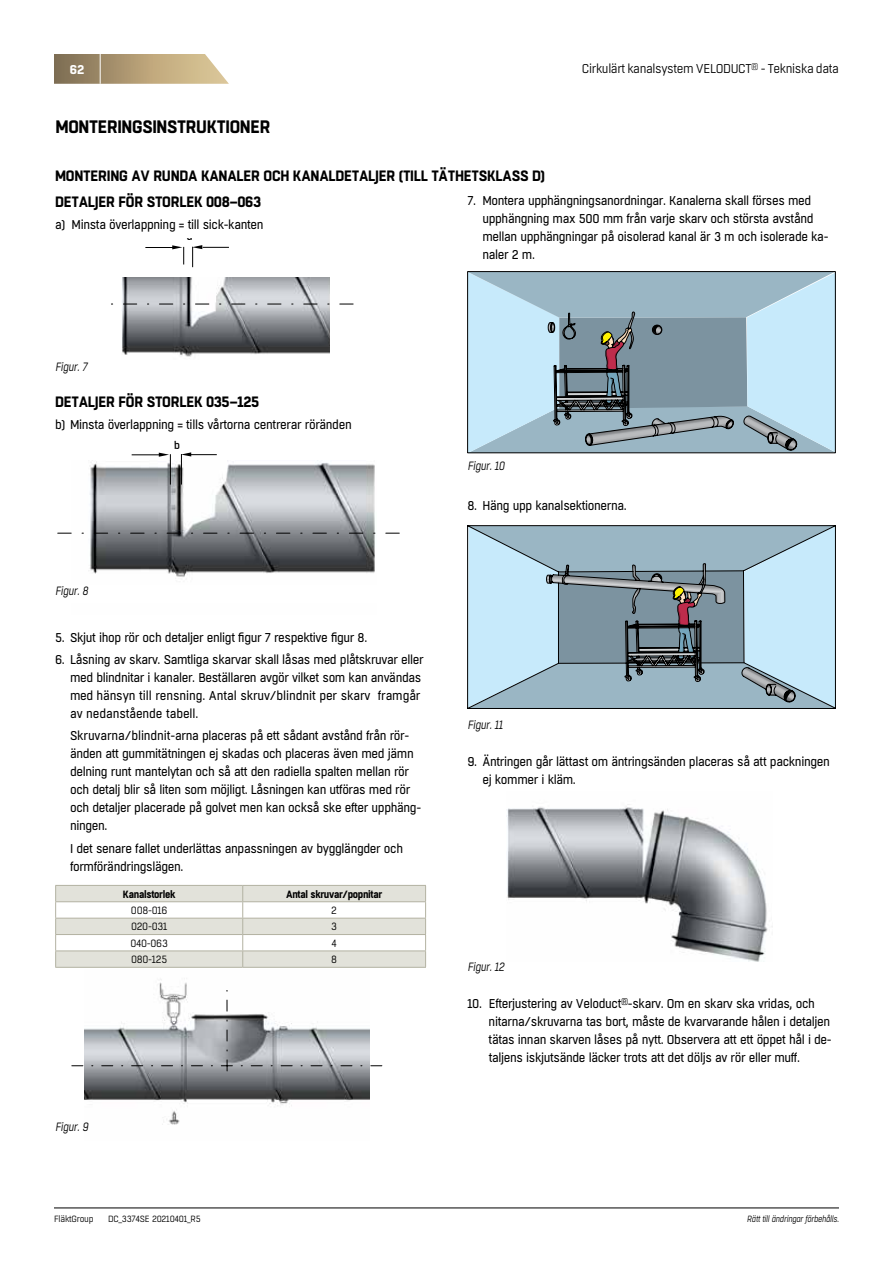
<style>
.page{position:relative;width:893px;height:1263px;background:#fff}
.page>*{position:absolute;margin:0;border:0;box-sizing:border-box;transform-origin:0 0}
.t1{font:700 18px "Boxed";letter-spacing:-.02em;color:#000;scale:.95 1}
.t2{font:700 15px/25.5px "Boxed";letter-spacing:-.02em;color:#000;scale:.95 1}
.t3{font:12.75px/18px "Boxed";letter-spacing:-.03em;color:#000;scale:.95 1}
.t4{font:12.75px "Boxed";letter-spacing:-.03em;color:#000;scale:.95 1}
.t5{font:700 12.75px "Boxed";color:#fff}
.t6{font:italic 12px "Boxed";letter-spacing:-.03em;color:#000;scale:.95 1}
.t7{font:700 10.5px "Boxed";letter-spacing:-.03em;color:#000;scale:.95 1}
.t8{font:10.5px "Boxed";letter-spacing:-.03em;color:#000;scale:.95 1}
.t9{font:9px "Boxed";letter-spacing:-.03em;color:#000;scale:.95 1}
.t10{font:italic 9px "Boxed";letter-spacing:-.03em;color:#000;scale:.95 1}
</style>
<div class="page">
<svg style="left:54px;top:54px;width:175px;height:30px;background:#b6a37f"></svg>
<hr style="left:100px;top:54px;width:1px;height:30px;background:#fff">
<hr style="left:54px;top:1208px;width:785px;height:1px;background:#000">
<img style="left:507px;top:804px;width:261px;height:158px">
<img style="left:85px;top:979px;width:285px;height:146px">
<svg style="left:72px;top:990px;width:311px;height:81px"></svg>
<img style="left:122px;top:277px;width:207px;height:80px">
<svg style="left:111px;top:304px;width:242px;height:1px"></svg>
<img style="left:81px;top:461px;width:295px;height:116px">
<hr style="left:170px;top:454px;width:1px;height:30px;background:#000">
<hr style="left:181px;top:454px;width:1px;height:30px;background:#000">
<svg style="left:132px;top:453px;width:37px;height:4px"></svg>
<svg style="left:57px;top:533px;width:342px;height:1px"></svg>
<svg style="left:469px;top:273px;width:365px;height:178px;background:#9db7c5"></svg>
<div style="left:467px;top:271px;width:369px;height:182px;border:1px solid #000"></div>
<svg style="left:468px;top:525px;width:368px;height:183px;background:#9cb6c3"></svg>
<hr style="left:701px;top:662px;width:43px;height:1px;background:#000">
<svg style="left:55px;top:885px;width:371px;height:82px"></svg>
<hr style="left:55px;top:967px;width:188px;height:1px;background:#b3b2a2">
<hr style="left:243px;top:967px;width:183px;height:1px;background:#b3b2a2">
<svg style="left:145px;top:245px;width:84px;height:22px"></svg>
<svg style="left:180px;top:452px;width:37px;height:4px"></svg>
<p class="t5" style="left:70px;top:61px;width:16px">62</p>
<p class="t4" style="left:582px;top:61px;width:272px">Cirkulärt kanalsystem VELODUCT<sup>®</sup> - Tekniska data</p>
<h1 class="t1" style="left:55px;top:114px;width:228px">MONTERINGSINSTRUKTIONER</h1>
<p class="t2" style="left:55px;top:164px;width:517px">MONTERING AV RUNDA KANALER OCH KANALDETALJER (TILL TÄTHETSKLASS D)<br>DETALJER FÖR STORLEK 008–063</p>
<p class="t3" style="left:55px;top:216px;width:221px">a) Minsta överlappning = till sick-kanten</p>
<p class="t3" style="left:482px;top:192px;width:366px;text-indent:-15px">7. Montera upphängningsanordningar. Kanalerna skall förses med upphängning max 500 mm från varje skarv och största avstånd mellan upphängningar på oisolerad kanal är 3 m och isolerade ka&shy;naler 2 m.</p>
<p class="t6" style="left:55px;top:359px;width:36px">Figur. 7</p>
<p class="t2" style="left:55px;top:389px;width:216px">DETALJER FÖR STORLEK 035–125</p>
<p class="t3" style="left:55px;top:416px;width:314px">b) Minsta överlappning = tills vårtorna centrerar röränden</p>
<p class="t6" style="left:55px;top:583px;width:36px">Figur. 8</p>
<p class="t3" style="left:55px;top:629px;width:330px">5. Skjut ihop rör och detaljer enligt figur 7 respektive figur 8.</p>
<p class="t3" style="left:70px;top:651px;width:374px;text-indent:-15px">6. Låsning av skarv. Samtliga skarvar skall låsas med plåtskruvar eller med blindnitar i kanaler. Beställaren avgör vilket som kan användas med hänsyn till rensning. Antal skruv/blindnit per skarv framgår av nedanstående tabell.</p>
<p class="t3" style="left:70px;top:727px;width:371px">Skruvarna/blindnit-arna placeras på ett sådant avstånd från rör&shy;änden att gummitätningen ej skadas och placeras även med jämn delning runt mantelytan och så att den radiella spalten mellan rör och detalj blir så liten som möjligt. Låsningen kan utföras med rör och detaljer placerade på golvet men kan också ske efter upphäng&shy;ningen.</p>
<p class="t3" style="left:70px;top:839px;width:352px">I det senare fallet underlättas anpassningen av bygglängder och formförändringslägen.</p>
<p class="t7" style="left:123px;top:887px;width:57px">Kanalstorlek</p>
<p class="t7" style="left:286px;top:887px;width:103px">Antal skruvar/popnitar</p>
<p class="t8" style="left:131px;top:904px;width:40px">008-016</p>
<p class="t8" style="left:331px;top:904px;width:8px">2</p>
<p class="t8" style="left:131px;top:920px;width:40px">020-031</p>
<p class="t8" style="left:331px;top:920px;width:8px">3</p>
<p class="t8" style="left:130px;top:936px;width:41px">040-063</p>
<p class="t8" style="left:332px;top:936px;width:7px">4</p>
<p class="t8" style="left:131px;top:953px;width:39px">080-125</p>
<p class="t8" style="left:331px;top:953px;width:8px">8</p>
<p class="t6" style="left:55px;top:1119px;width:37px">Figur. 9</p>
<p class="t6" style="left:467px;top:459px;width:41px">Figur. 10</p>
<p class="t3" style="left:467px;top:497px;width:169px">8. Häng upp kanalsektionerna.</p>
<p class="t6" style="left:467px;top:717px;width:39px">Figur. 11</p>
<p class="t3" style="left:482px;top:753px;width:367px;text-indent:-15px">9. Äntringen går lättast om äntringsänden placeras så att packningen ej kommer i kläm.</p>
<p class="t6" style="left:467px;top:959px;width:41px">Figur. 12</p>
<p class="t3" style="left:489px;top:995px;width:363px;text-indent:-21px">10. Efterjustering av Veloduct<sup>®</sup>-skarv. Om en skarv ska vridas, och nitarna/skruvarna tas bort, måste de kvarvarande hålen i detaljen tätas innan skarven låses på nytt. Observera att ett öppet hål i de&shy;taljens iskjutsände läcker trots att det döljs av rör eller muff.</p>
<p class="t9" style="left:54px;top:1213px;width:43px">FläktGroup</p>
<p class="t9" style="left:108px;top:1213px;width:99px">DC_3374SE 20210401_R5</p>
<p class="t10" style="left:747px;top:1213px;width:98px">Rätt till ändringar förbehålls.</p>
</div>
